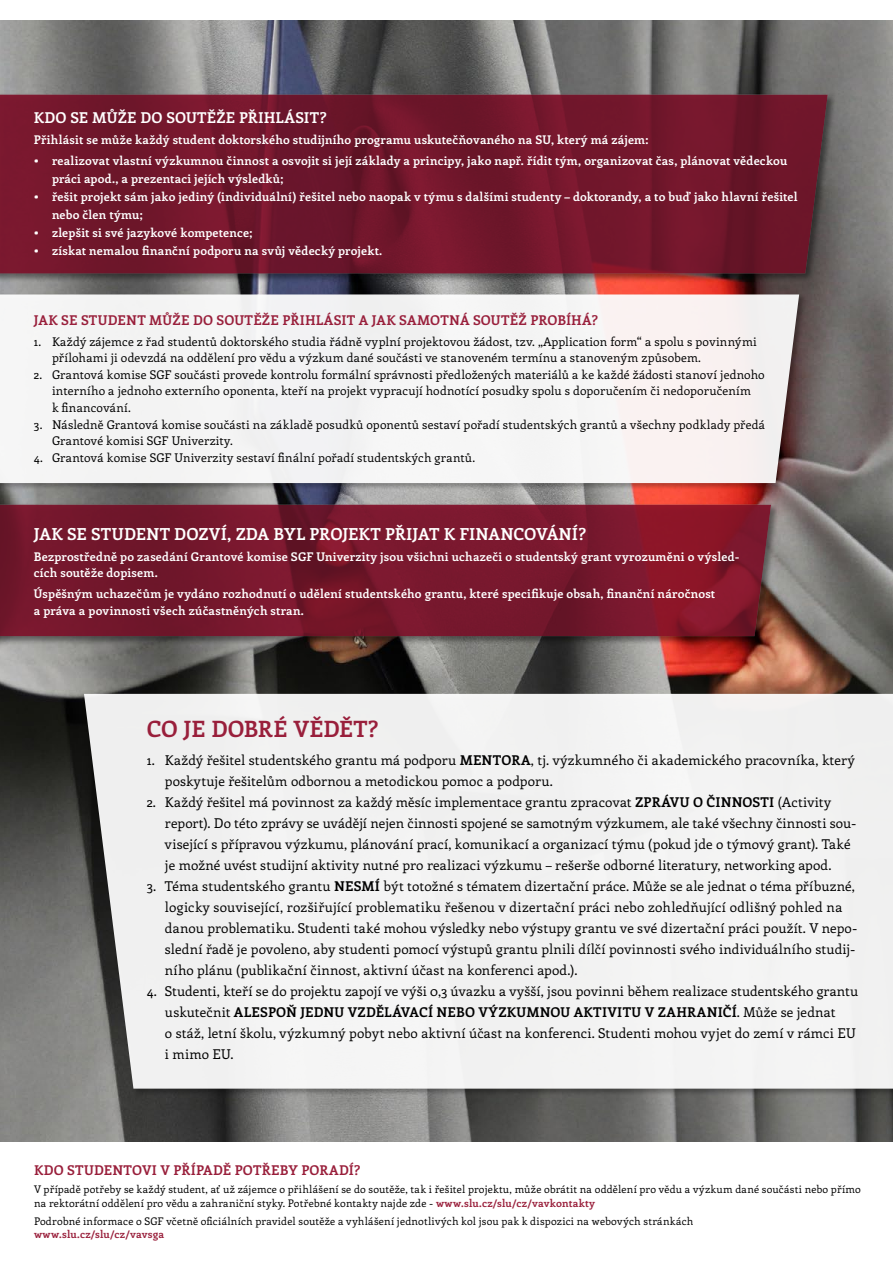
<style>
.page{position:relative;width:893px;height:1263px;background:#fff}
.page>*{position:absolute;margin:0;border:0;box-sizing:border-box;transform-origin:0 0}
.t1{font:700 22.5px "Enriqueta";letter-spacing:-.005em;color:#991f3b}
.t2{font:700 16.65px "Enriqueta";color:#fff}
.t3{font:700 15px "Enriqueta";letter-spacing:.01em;color:#fff}
.t4{font:13.5px/21px "Enriqueta";letter-spacing:.01em;color:#000}
.t5{font:700 13.5px "Enriqueta";letter-spacing:.01em;color:#991f3b}
.t6{font:700 12px/18px "Enriqueta";letter-spacing:.015em;color:#fff}
.t7{font:12px/16.6px "Enriqueta";letter-spacing:.015em;color:#000}
.t8{font:10.5px/13.5px "Enriqueta";letter-spacing:.02em;color:#000}
.t9{font:700 10.5px "Enriqueta";letter-spacing:.015em;color:#991f3b}
.s1{font-weight:700}
.s2{font-weight:700;color:#991f3b}
</style>
<div class="page">
<img style="left:0;top:20px;width:893px;height:1122px">
<div style="left:0;top:93px;width:837px;height:190px;background:#000;opacity:.3"></div>
<svg style="left:0;top:95px;width:828px;height:178px;background:#71162b"></svg>
<div style="left:0;top:503px;width:780px;height:142px;background:#000;opacity:.3"></div>
<svg style="left:0;top:505px;width:771px;height:131px;background:#78172c"></svg>
<div style="left:0;top:294px;width:806px;height:196px;background:#000;opacity:.28"></div>
<div style="left:0;top:294px;width:799px;height:189px;background:#f5f3f4"></div>
<div style="left:83px;top:693px;width:810px;height:403px;background:#000;opacity:.28"></div>
<div style="left:84px;top:694px;width:809px;height:395px;background:#f2f2f1"></div>
<p class="t3" style="left:34px;top:107px;width:294px">KDO SE MŮŽE DO SOUTĚŽE PŘIHLÁSIT?</p>
<p class="t6" style="left:34px;top:131px;width:616px">Přihlásit se může každý student doktorského studijního programu uskutečňovaného na SU, který má zájem:</p>
<p class="t6" style="left:52px;top:152px;width:737px;text-indent:-18px">• realizovat vlastní výzkumnou činnost a osvojit si její základy a principy, jako např. řídit tým, organizovat čas, plánovat vědeckou práci apod., a prezentaci jejích výsledků;</p>
<p class="t6" style="left:52px;top:188px;width:747px;text-indent:-18px">• řešit projekt sám jako jediný (individuální) řešitel nebo naopak v týmu s dalšími studenty – doktorandy, a to buď jako hlavní řešitel nebo člen týmu;</p>
<p class="t6" style="left:34px;top:224px;width:220px">• zlepšit si své jazykové kompetence;</p>
<p class="t6" style="left:34px;top:242px;width:350px">• získat nemalou finanční podporu na svůj vědecký projekt.</p>
<p class="t5" style="left:34px;top:310px;width:566px">JAK SE STUDENT MŮŽE DO SOUTĚŽE PŘIHLÁSIT A JAK SAMOTNÁ SOUTĚŽ PROBÍHÁ?</p>
<p class="t7" style="left:52px;top:332px;width:706px;text-indent:-18px">1. Každý zájemce z řad studentů doktorského studia řádně vyplní projektovou žádost, tzv. „Application form“ a spolu s povinnými přílohami ji odevzdá na oddělení pro vědu a výzkum dané součásti ve stanoveném termínu a stanoveným způsobem.</p>
<p class="t7" style="left:52px;top:366px;width:714px;text-indent:-18px">2. Grantová komise SGF součásti provede kontrolu formální správnosti předložených materiálů a ke každé žádosti stanoví jednoho interního a jednoho externího oponenta, kteří na projekt vypracují hodnotící posudky spolu s doporučením či nedoporučením<br>k financování.</p>
<p class="t7" style="left:52px;top:415px;width:715px;text-indent:-18px">3. Následně Grantová komise součásti na základě posudků oponentů sestaví pořadí studentských grantů a všechny podklady předá<br>Grantové komisi SGF Univerzity.</p>
<p class="t7" style="left:34px;top:449px;width:443px">4. Grantová komise SGF Univerzity sestaví finální pořadí studentských grantů.</p>
<p class="t2" style="left:34px;top:522px;width:553px">JAK SE STUDENT DOZVÍ, ZDA BYL PROJEKT PŘIJAT K FINANCOVÁNÍ?</p>
<p class="t6" style="left:34px;top:548px;width:707px;line-height:16.5px">Bezprostředně po zasedání Grantové komise SGF Univerzity jsou všichni uchazeči o studentský grant vyrozuměni o výsled&shy;cích soutěže dopisem.</p>
<p class="t6" style="left:34px;top:585px;width:683px;line-height:16.5px">Úspěšným uchazečům je vydáno rozhodnutí o udělení studentského grantu, které specifikuje obsah, finanční náročnost a práva a povinnosti všech zúčastněných stran.</p>
<h1 class="t1" style="left:147px;top:712px;width:233px">CO JE DOBRÉ VĚDĚT?</h1>
<p class="t4" style="left:165px;top:749px;width:691px;text-indent:-18px">1. Každý řešitel studentského grantu má podporu <span class="s1">MENTORA</span>, tj. výzkumného či akademického pracovníka, který poskytuje řešitelům odbornou a metodickou pomoc a podporu.</p>
<p class="t4" style="left:165px;top:791px;width:693px;text-indent:-18px">2. Každý řešitel má povinnost za každý měsíc implementace grantu zpracovat <span class="s1">ZPRÁVU O ČINNOSTI</span> (Activity report). Do této zprávy se uvádějí nejen činnosti spojené se samotným výzkumem, ale také všechny činnosti sou&shy;visející s přípravou výzkumu, plánování prací, komunikací a organizací týmu (pokud jde o týmový grant). Také je možné uvést studijní aktivity nutné pro realizaci výzkumu – rešerše odborné literatury, networking apod.</p>
<p class="t4" style="left:165px;top:875px;width:694px;text-indent:-18px">3. Téma studentského grantu <span class="s1">NESMÍ</span> být totožné s tématem dizertační práce. Může se ale jednat o téma příbuzné, logicky související, rozšiřující problematiku řešenou v dizertační práci nebo zohledňující odlišný pohled na danou problematiku. Studenti také mohou výsledky nebo výstupy grantu ve své dizertační práci použít. V nepo&shy;slední řadě je povoleno, aby studenti pomocí výstupů grantu plnili dílčí povinnosti svého individuálního studij&shy;ního plánu (publikační činnost, aktivní účast na konferenci apod.).</p>
<p class="t4" style="left:165px;top:980px;width:695px;text-indent:-18px">4. Studenti, kteří se do projektu zapojí ve výši 0,3 úvazku a vyšší, jsou povinni během realizace studentského grantu uskutečnit <span class="s1">ALESPOŇ JEDNU VZDĚLÁVACÍ NEBO VÝZKUMNOU AKTIVITU V ZAHRANIČÍ</span>. Může se jednat<br>o stáž, letní školu, výzkumný pobyt nebo aktivní účast na konferenci. Studenti mohou vyjet do zemí v rámci EU i mimo EU.</p>
<p class="t5" style="left:34px;top:1161px;width:328px">KDO STUDENTOVI V PŘÍPADĚ POTŘEBY PORADÍ?</p>
<p class="t8" style="left:34px;top:1182px;width:828px">V případě potřeby se každý student, ať už zájemce o přihlášení se do soutěže, tak i řešitel projektu, může obrátit na oddělení pro vědu a výzkum dané součásti nebo přímo na rektorátní oddělení pro vědu a zahraniční styky. Potřebné kontakty najde zde - <span class="s2">www.slu.cz/slu/cz/vavkontakty</span></p>
<p class="t8" style="left:34px;top:1214px;width:661px">Podrobné informace o SGF včetně oficiálních pravidel soutěže a vyhlášení jednotlivých kol jsou pak k dispozici na webových stránkách</p>
<p class="t9" style="left:34px;top:1227px;width:132px">www.slu.cz/slu/cz/vavsga</p>
</div>
